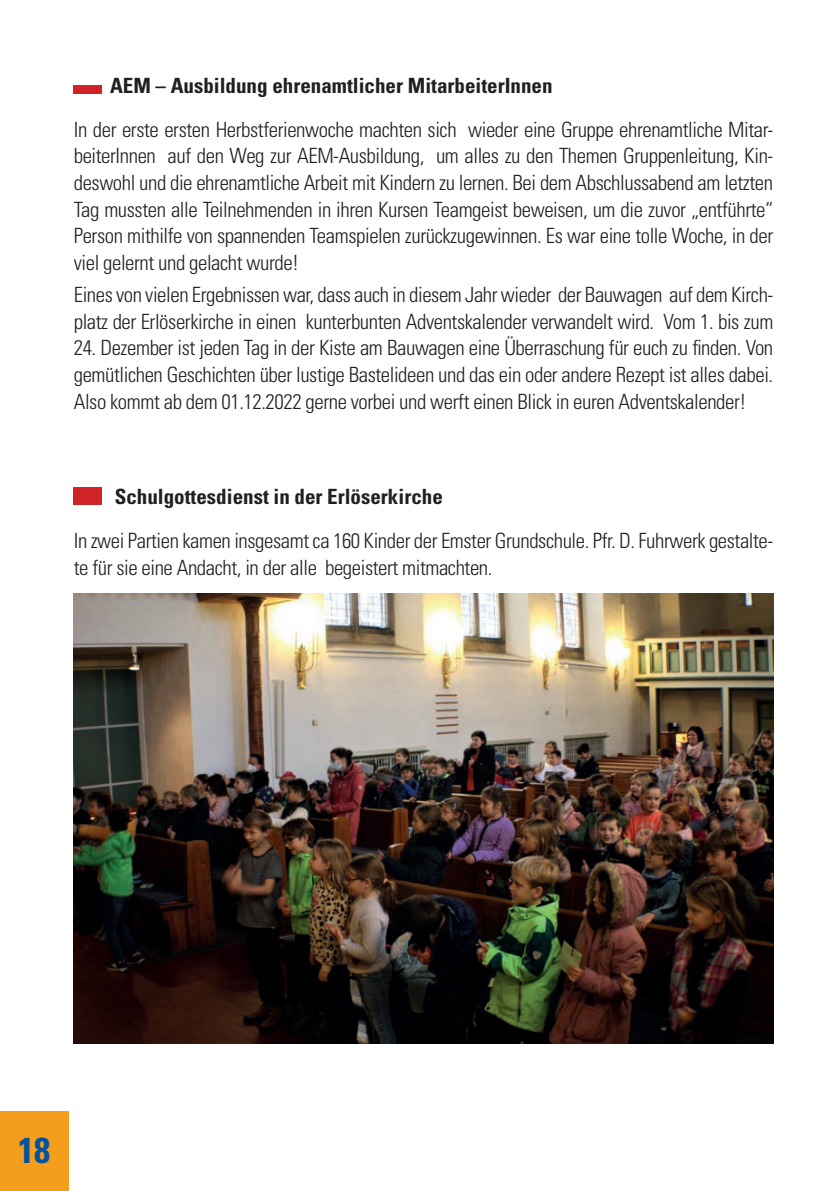
<style>
.page{position:relative;width:840px;height:1191px;background:#fff}
.page>*{position:absolute;margin:0;border:0;box-sizing:border-box;transform-origin:0 0}
.t1{font:700 condensed 36px "Univers";color:#04539d}
.t2{font:300 condensed 21px/26.6px "Univers";letter-spacing:-.02em;color:#231f20;text-align:justify}
.t3{font:700 condensed 21px "Univers";color:#231f20}
</style>
<div class="page">
<div style="left:74px;top:85px;width:28px;height:9px;background:#d1232a"></div>
<div style="left:74px;top:488px;width:28px;height:17px;background:#d1232a"></div>
<div style="left:0;top:1111px;width:68px;height:80px;background:#f49e1d"></div>
<img style="left:74px;top:593px;width:698px;height:450px">
<p class="t3" style="left:110px;top:73px;width:444px">AEM – Ausbildung ehrenamtlicher MitarbeiterInnen</p>
<p class="t2" style="left:74px;top:116px;width:700px">In der erste ersten Herbstferienwoche machten sich wieder eine Gruppe ehrenamtliche Mitar&shy;beiterInnen auf den Weg zur AEM-Ausbildung, um alles zu den Themen Gruppenleitung, Kin&shy;deswohl und die ehrenamtliche Arbeit mit Kindern zu lernen. Bei dem Abschlussabend am letzten Tag mussten alle Teilnehmenden in ihren Kursen Teamgeist beweisen, um die zuvor „entführte“ Person mithilfe von spannenden Teamspielen zurückzugewinnen. Es war eine tolle Woche, in der viel gelernt und gelacht wurde!</p>
<p class="t2" style="left:74px;top:281px;width:700px">Eines von vielen Ergebnissen war, dass auch in diesem Jahr wieder der Bauwagen auf dem Kirch&shy;platz der Erlöserkirche in einen kunterbunten Adventskalender verwandelt wird. Vom 1. bis zum</p>
<p class="t2" style="left:74px;top:335px;width:700px">24. Dezember ist jeden Tag in der Kiste am Bauwagen eine Überraschung für euch zu finden. Von gemütlichen Geschichten über lustige Bastelideen und das ein oder andere Rezept ist alles dabei.<br>Also kommt ab dem 01.12.2022 gerne vorbei und werft einen Blick in euren Adventskalender!</p>
<p class="t3" style="left:115px;top:484px;width:329px">Schulgottesdienst in der Erlöserkirche</p>
<p class="t2" style="left:74px;top:527px;width:700px">In zwei Partien kamen insgesamt ca 160 Kinder der Emster Grundschule. Pfr. D. Fuhrwerk gestalte&shy;te für sie eine Andacht, in der alle begeistert mitmachten.</p>
<h1 class="t1" style="left:18px;top:1128px;width:33px">18</h1>
</div>
